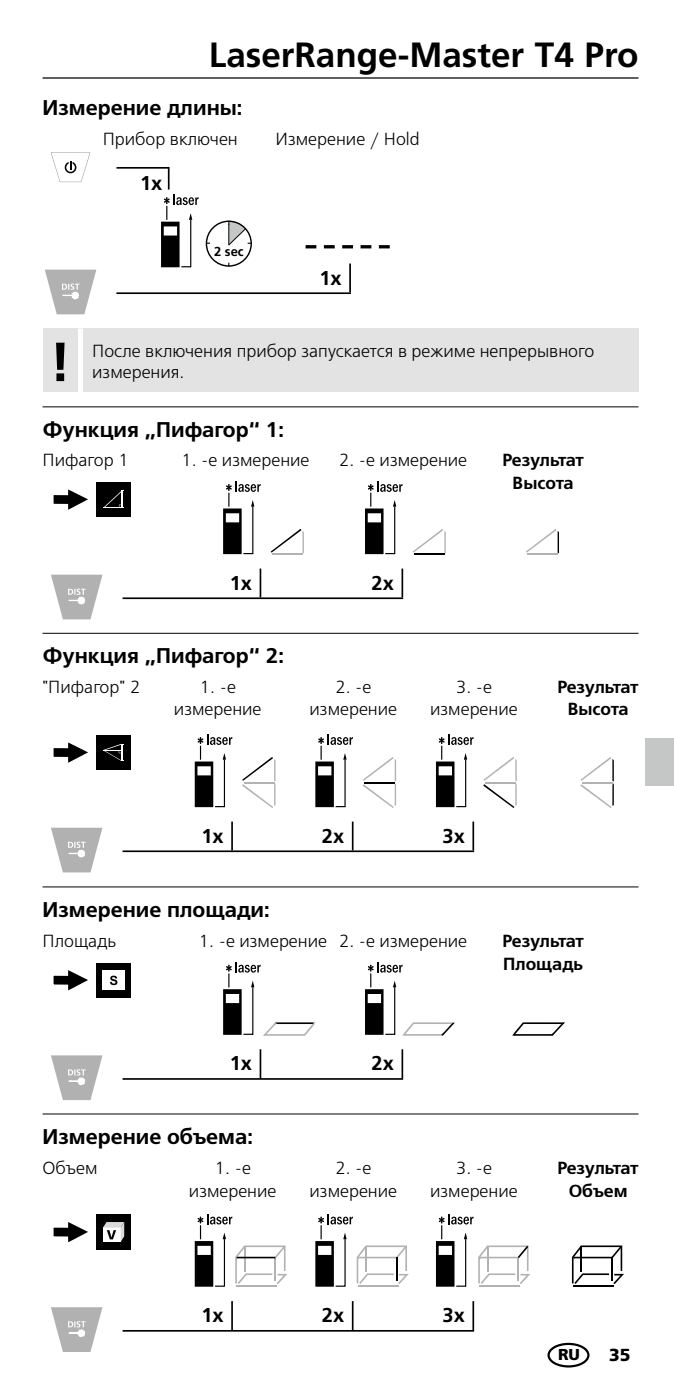
<style>
.page{position:relative;width:674px;height:1397px;background:#fff}
.page>*{position:absolute;margin:0;border:0;box-sizing:border-box;transform-origin:0 0}
.t1{font:700 55px "Frutiger LT Com";color:#000}
.t2{font:700 35px "Frutiger LT Com";color:#000}
.t3{font:600 21.25px "Free Set";color:#000}
.t4{font:700 20px "Frutiger LT Com";color:#000}
.t5{font:300 17.5px "Free Set";color:#000}
.t6{font:600 17.5px/22.5px "Free Set";letter-spacing:-.005em;color:#000}
.t7{font:600 17.5px "Free Set";letter-spacing:-.025em;color:#000}
.t8{font:900 17.5px "Frutiger LT Com";color:#000}
.t9{font:900 15.75px "Frutiger LT Com";color:#000}
.t10{font:700 13px "Frutiger LT Com";color:#000}
</style>
<div class="page">
<hr style="left:43px;top:77px;width:595px;height:2px;background:#000">
<svg style="left:53px;top:742px;width:35px;height:21px"></svg>
<hr style="left:122px;top:850px;width:352px;height:2px;background:#000">
<svg style="left:51px;top:827px;width:51px;height:45px"></svg>
<div style="left:96px;top:735px;width:35px;height:34px;background:#000"></div>
<svg style="left:103px;top:743px;width:21px;height:18px"></svg>
<hr style="left:231px;top:821px;width:2px;height:29px;background:#000">
<svg style="left:195px;top:734px;width:37px;height:73px"></svg>
<svg style="left:242px;top:757px;width:33px;height:51px"></svg>
<hr style="left:351px;top:821px;width:2px;height:29px;background:#000">
<svg style="left:315px;top:734px;width:38px;height:73px"></svg>
<svg style="left:362px;top:757px;width:34px;height:51px"></svg>
<hr style="left:472px;top:821px;width:2px;height:29px;background:#000">
<svg style="left:436px;top:734px;width:37px;height:73px"></svg>
<svg style="left:483px;top:757px;width:33px;height:51px"></svg>
<svg style="left:580px;top:757px;width:33px;height:51px"></svg>
<hr style="left:43px;top:886px;width:595px;height:1px;background:#000">
<hr style="left:43px;top:1113px;width:595px;height:1px;background:#000">
<svg style="left:53px;top:970px;width:35px;height:21px"></svg>
<div style="left:96px;top:962px;width:35px;height:35px;background:#000"></div>
<svg style="left:102px;top:970px;width:23px;height:20px"></svg>
<hr style="left:122px;top:1077px;width:281px;height:2px;background:#000">
<hr style="left:259px;top:1049px;width:2px;height:28px;background:#000">
<hr style="left:401px;top:1049px;width:2px;height:28px;background:#000">
<svg style="left:51px;top:1055px;width:51px;height:44px"></svg>
<svg style="left:223px;top:962px;width:92px;height:73px"></svg>
<svg style="left:365px;top:962px;width:90px;height:73px"></svg>
<svg style="left:512px;top:1022px;width:52px;height:13px"></svg>
<svg style="left:53px;top:1222px;width:35px;height:20px"></svg>
<hr style="left:122px;top:1329px;width:352px;height:2px;background:#000">
<svg style="left:51px;top:1307px;width:51px;height:44px"></svg>
<hr style="left:231px;top:1300px;width:2px;height:29px;background:#000">
<hr style="left:351px;top:1300px;width:2px;height:29px;background:#000">
<hr style="left:472px;top:1300px;width:2px;height:29px;background:#000">
<div style="left:96px;top:1214px;width:35px;height:35px;background:#000"></div>
<svg style="left:103px;top:1222px;width:21px;height:19px"></svg>
<svg style="left:315px;top:1214px;width:93px;height:72px"></svg>
<svg style="left:195px;top:1214px;width:92px;height:72px"></svg>
<hr style="left:573px;top:1284px;width:40px;height:2px;background:#000">
<svg style="left:571px;top:1245px;width:52px;height:38px"></svg>
<svg style="left:436px;top:1214px;width:94px;height:72px"></svg>
<hr style="left:116px;top:292px;width:235px;height:2px;background:#000">
<hr style="left:349px;top:263px;width:2px;height:29px;background:#000">
<svg style="left:168px;top:169px;width:1px;height:20px"></svg>
<hr style="left:116px;top:167px;width:53px;height:2px;background:#000">
<div style="left:205px;top:220px;width:47px;height:47px;border:1px solid #000;border-radius:50%"></div>
<svg style="left:228px;top:221px;width:23px;height:25px"></svg>
<svg style="left:305px;top:245px;width:84px;height:3px"></svg>
<svg style="left:51px;top:152px;width:39px;height:30px"></svg>
<svg style="left:45px;top:269px;width:51px;height:45px"></svg>
<svg style="left:161px;top:195px;width:37px;height:73px"></svg>
<hr style="left:43px;top:406px;width:595px;height:1px;background:#000">
<hr style="left:43px;top:632px;width:595px;height:1px;background:#000">
<svg style="left:53px;top:489px;width:35px;height:21px"></svg>
<div style="left:96px;top:482px;width:35px;height:35px;background:#000"></div>
<svg style="left:103px;top:490px;width:21px;height:18px"></svg>
<hr style="left:122px;top:597px;width:281px;height:2px;background:#000">
<hr style="left:259px;top:568px;width:2px;height:29px;background:#000">
<hr style="left:401px;top:568px;width:2px;height:29px;background:#000">
<svg style="left:51px;top:574px;width:51px;height:45px"></svg>
<svg style="left:223px;top:481px;width:37px;height:73px"></svg>
<svg style="left:365px;top:481px;width:37px;height:73px"></svg>
<svg style="left:270px;top:529px;width:34px;height:24px"></svg>
<hr style="left:272px;top:553px;width:31px;height:2px;background:#b1b2b3">
<svg style="left:412px;top:529px;width:33px;height:24px"></svg>
<hr style="left:413px;top:553px;width:31px;height:2px;background:#000">
<svg style="left:526px;top:529px;width:32px;height:24px"></svg>
<hr style="left:527px;top:553px;width:30px;height:2px;background:#b1b2b3">
<div style="left:43px;top:328px;width:595px;height:64px;background:#e3e3e3"></div>
<div style="left:78px;top:328px;width:5px;height:64px;background:#fff"></div>
<div style="left:547px;top:1342px;width:42px;height:25px;border:2px solid #000;border-radius:50%"></div>
<div style="left:645px;top:738px;width:28px;height:47px;background:#c5c6c6"></div>
<h2 class="t2" style="left:209px;top:34px;width:431px">LaserRange-Master T4 Pro</h2>
<p class="t3" style="left:43px;top:95px;width:201px">Измерение длины:</p>
<p class="t5" style="left:103px;top:128px;width:136px">Прибор включен</p>
<p class="t5" style="left:275px;top:128px;width:146px">Измерение / Hold</p>
<h1 class="t1" style="left:50px;top:329px;width:23px">!</h1>
<p class="t4" style="left:140px;top:171px;width:24px">1x</p>
<p class="t10" style="left:214px;top:244px;width:31px">2 sec</p>
<p class="t4" style="left:319px;top:266px;width:24px">1x</p>
<p class="t5" style="left:92px;top:340px;width:503px">После включения прибор запускается в режиме непрерывного</p>
<p class="t5" style="left:92px;top:361px;width:94px">измерения.</p>
<p class="t3" style="left:43px;top:416px;width:243px">Функция „Пифагор“ 1:</p>
<p class="t5" style="left:43px;top:450px;width:88px">Пифагор 1</p>
<p class="t5" style="left:181px;top:450px;width:130px">1. -е измерение</p>
<p class="t5" style="left:338px;top:450px;width:130px">2. -е измерение</p>
<p class="t6" style="left:502px;top:449px;width:83px;text-align:center">Результат<br>Высота</p>
<p class="t4" style="left:229px;top:571px;width:24px">1x</p>
<p class="t4" style="left:371px;top:571px;width:24px">2x</p>
<p class="t3" style="left:43px;top:643px;width:243px">Функция „Пифагор“ 2:</p>
<p class="t5" style="left:43px;top:676px;width:99px">"Пифагор" 2</p>
<p class="t5" style="left:199px;top:676px;width:38px">1. -е</p>
<p class="t5" style="left:335px;top:676px;width:38px">2. -е</p>
<p class="t5" style="left:455px;top:676px;width:38px">3. -е</p>
<p class="t7" style="left:557px;top:676px;width:82px">Результат</p>
<p class="t5" style="left:174px;top:699px;width:89px">измерение</p>
<p class="t5" style="left:309px;top:699px;width:89px">измерение</p>
<p class="t5" style="left:430px;top:699px;width:89px">измерение</p>
<p class="t6" style="left:567px;top:698px;width:62px">Высота</p>
<p class="t4" style="left:201px;top:823px;width:24px">1x</p>
<p class="t4" style="left:322px;top:823px;width:24px">2x</p>
<p class="t4" style="left:442px;top:823px;width:24px">3x</p>
<p class="t3" style="left:43px;top:897px;width:228px">Измерение площади:</p>
<p class="t5" style="left:43px;top:930px;width:75px">Площадь</p>
<p class="t5" style="left:198px;top:930px;width:270px">1. -е измерение 2. -е измерение</p>
<p class="t6" style="left:502px;top:929px;width:83px">Результат<br>Площадь</p>
<p class="t4" style="left:229px;top:1051px;width:24px">1x</p>
<p class="t4" style="left:371px;top:1051px;width:24px">2x</p>
<p class="t3" style="left:43px;top:1124px;width:212px">Измерение объема:</p>
<p class="t5" style="left:43px;top:1157px;width:56px">Объем</p>
<p class="t5" style="left:214px;top:1157px;width:38px">1. -е</p>
<p class="t5" style="left:335px;top:1157px;width:38px">2. -е</p>
<p class="t5" style="left:455px;top:1157px;width:38px">3. -е</p>
<p class="t7" style="left:557px;top:1157px;width:82px">Результат</p>
<p class="t5" style="left:189px;top:1180px;width:89px">измерение</p>
<p class="t5" style="left:309px;top:1180px;width:89px">измерение</p>
<p class="t5" style="left:430px;top:1180px;width:89px">измерение</p>
<p class="t6" style="left:568px;top:1179px;width:60px">Объем</p>
<p class="t4" style="left:201px;top:1303px;width:24px">1x</p>
<p class="t4" style="left:322px;top:1303px;width:24px">2x</p>
<p class="t4" style="left:442px;top:1303px;width:24px">3x</p>
<p class="t9" style="left:557px;top:1344px;width:23px">RU</p>
<p class="t8" style="left:608px;top:1343px;width:23px">35</p>
</div>
